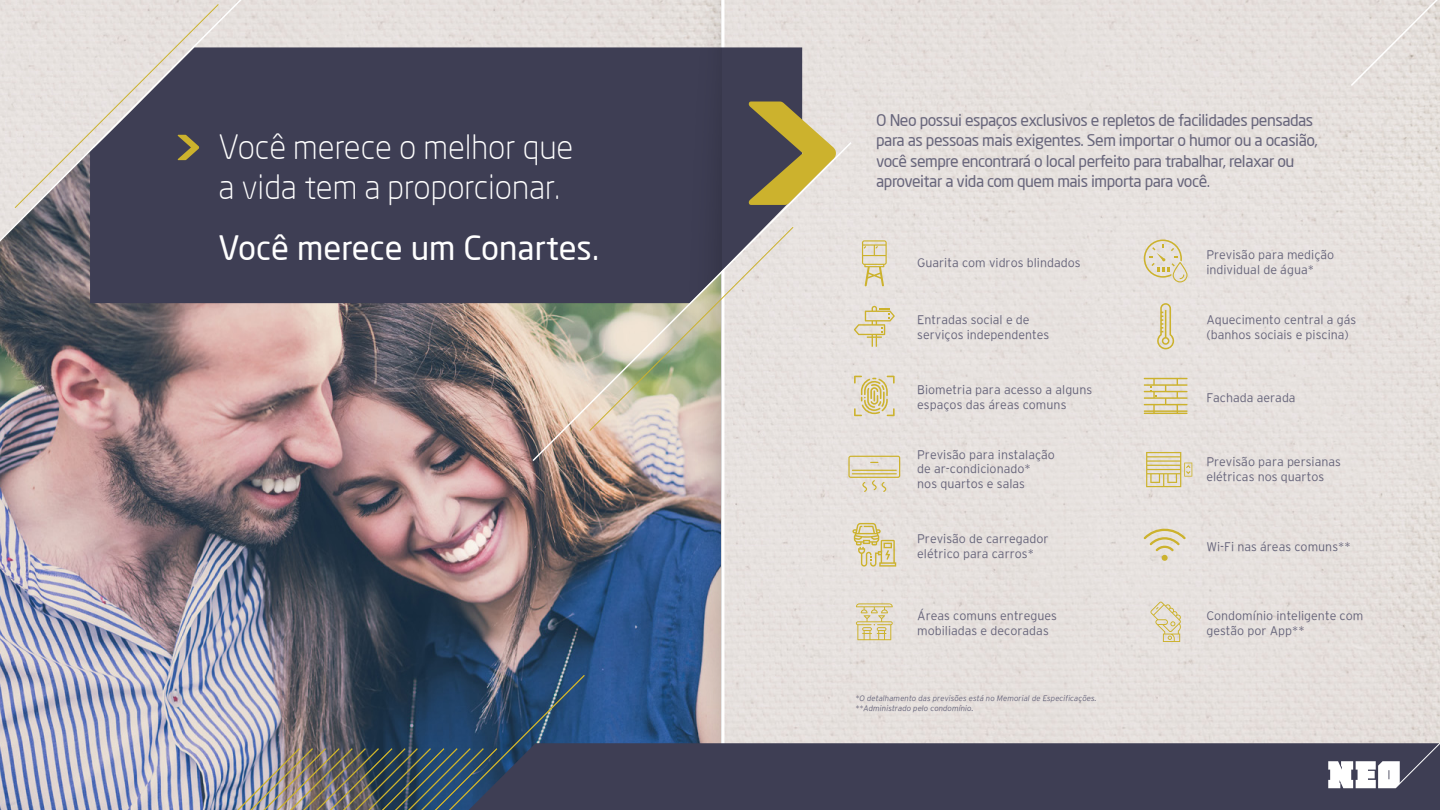
<style>
.page{position:relative;width:1440px;height:810px;background:#fff}
.page>*{position:absolute;margin:0;border:0;box-sizing:border-box;transform-origin:0 0}
.t1{font:300 33px/39.6px "Neo Sans Pro";color:#fff}
.t2{font:33px "Neo Sans Pro";color:#fff}
.t3{font:15.83px/20.4px "Neo Sans Pro";letter-spacing:-.03em;color:#67657b}
.t4{font:300 12.45px/14.9px "Interstate";color:#67657b}
.t5{font:italic 300 7.95px/9.5px "Interstate";color:#67657b}
</style>
<div class="page">
<div style="left:329px;top:0;width:352px;height:47px;background:#e6e0dd"></div>
<img style="left:0;top:269px;width:681px;height:541px">
<div style="left:721px;top:0;width:719px;height:743px;background:#e6e1de"></div>
<div style="left:90px;top:47px;width:712px;height:256px;background:#3e3e54"></div>
<img style="left:681px;top:0;width:40px;height:743px">
<svg style="left:1349px;top:0;width:91px;height:88px;background:#e4dfdb"></svg>
<svg style="left:848px;top:456px;width:52px;height:36px;background:#e1d8bf"></svg>
<svg style="left:1144px;top:239px;width:44px;height:43px;background:#e2d9c1"></svg>
<svg style="left:854px;top:376px;width:41px;height:40px;background:#ded3ab"></svg>
<svg style="left:1157px;top:303px;width:17px;height:47px"></svg>
<svg style="left:852px;top:523px;width:44px;height:44px;background:#ded2a9"></svg>
<svg style="left:862px;top:240px;width:25px;height:46px"></svg>
<svg style="left:1144px;top:378px;width:44px;height:36px;background:#ded2a6"></svg>
<svg style="left:854px;top:306px;width:41px;height:41px;background:#e1d8be"></svg>
<svg style="left:856px;top:603px;width:37px;height:37px"></svg>
<svg style="left:1150px;top:602px;width:31px;height:40px"></svg>
<svg style="left:1144px;top:529px;width:42px;height:32px"></svg>
<svg style="left:1146px;top:452px;width:46px;height:35px;background:#ded3a9"></svg>
<div style="left:585px;top:743px;width:855px;height:67px;background:#3e3e54"></div>
<svg style="left:1328px;top:607px;width:112px;height:182px;background:#cac5c6"></svg>
<img style="left:215px;top:674px;width:370px;height:136px">
<svg style="left:749px;top:102px;width:87px;height:38px;background:#b0a36f"></svg>
<svg style="left:531px;top:140px;width:322px;height:323px;background:#a09c99"></svg>
<svg style="left:0;top:0;width:329px;height:269px;background:#82808a"></svg>
<h1 class="t1" style="left:219px;top:127px;width:356px">Você merece o melhor que a vida tem a proporcionar.</h1>
<h1 class="t2" style="left:219px;top:228px;width:382px">Você merece um Conartes.</h1>
<p class="t3" style="left:876px;top:110px;width:443px">O Neo possui espaços exclusivos e repletos de facilidades pensadas para as pessoas mais exigentes. Sem importar o humor ou a ocasião, você sempre encontrará o local perfeito para trabalhar, relaxar ou aproveitar a vida com quem mais importa para você.</p>
<p class="t4" style="left:917px;top:255px;width:165px">Guarita com vidros blindados</p>
<p class="t4" style="left:917px;top:313px;width:134px">Entradas social e de serviços independentes</p>
<p class="t4" style="left:917px;top:382px;width:176px">Biometria para acesso a alguns espaços das áreas comuns</p>
<p class="t4" style="left:917px;top:447px;width:139px">Previsão para instalação de ar-condicionado*<br>nos quartos e salas</p>
<p class="t4" style="left:917px;top:531px;width:133px">Previsão de carregador elétrico para carros*</p>
<p class="t4" style="left:917px;top:608px;width:141px">Áreas comuns entregues mobiliadas e decoradas</p>
<p class="t5" style="left:856px;top:694px;width:243px">*O detalhamento das previsões está no Memorial de Especificações. **Administrado pelo condomínio.</p>
<p class="t4" style="left:1206px;top:247px;width:129px">Previsão para medição individual de água*</p>
<p class="t4" style="left:1206px;top:313px;width:151px">Aquecimento central a gás (banhos sociais e piscina)</p>
<p class="t4" style="left:1206px;top:390px;width:91px">Fachada aerada</p>
<p class="t4" style="left:1206px;top:454px;width:136px">Previsão para persianas elétricas nos quartos</p>
<p class="t4" style="left:1206px;top:539px;width:146px">Wi-Fi nas áreas comuns**</p>
<p class="t4" style="left:1206px;top:608px;width:159px">Condomínio inteligente com gestão por App**</p>
</div>
